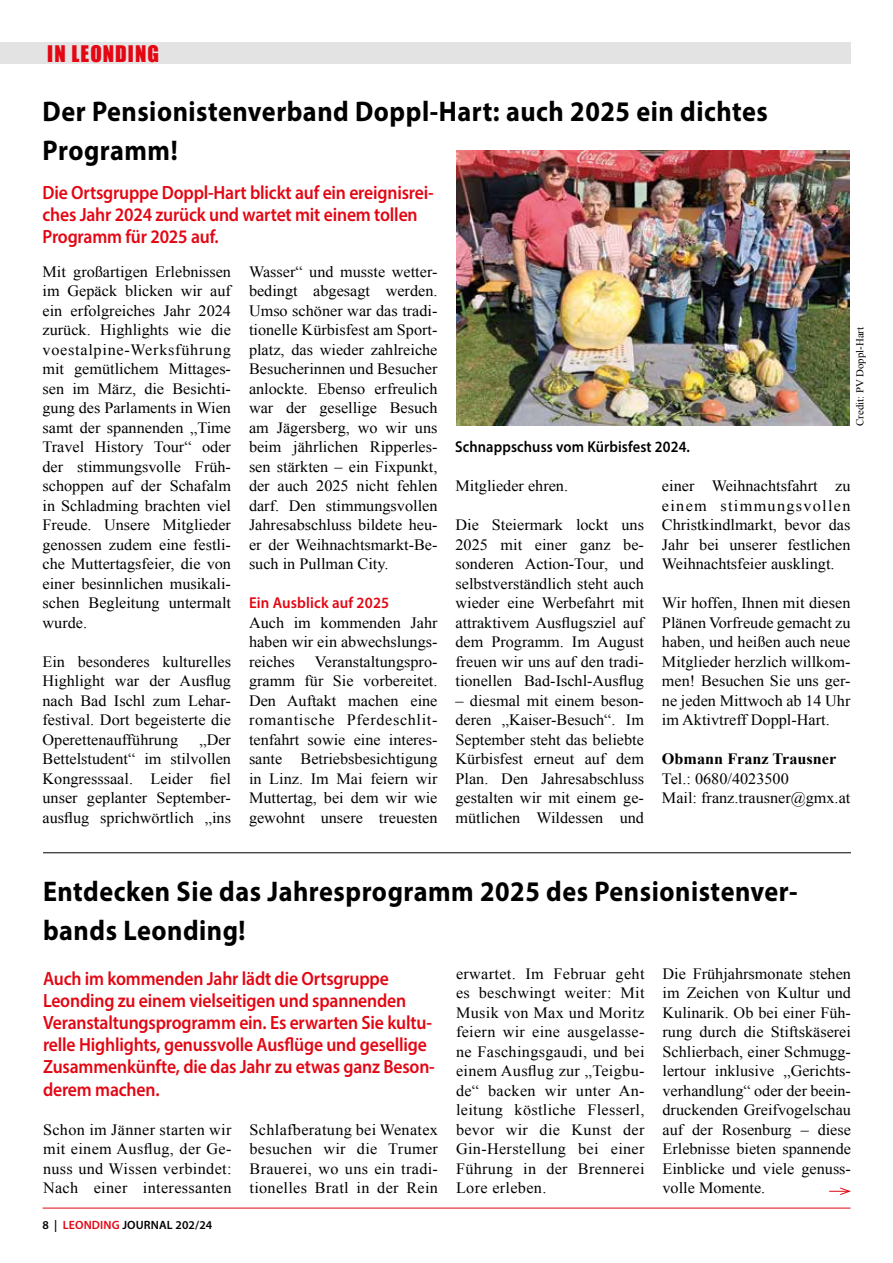
<style>
.page{position:relative;width:893px;height:1263px;background:#fff}
.page>*{position:absolute;margin:0;border:0;box-sizing:border-box;transform-origin:0 0}
.t1{font:700 28.5px/39px "Myriad Pro";letter-spacing:.02em;color:#000;scale:.92 1}
.t2{font:21px "Impact";letter-spacing:.05em;color:#e30613}
.t3{font:600 19.2px/22.2px "Myriad Pro";letter-spacing:-.01em;color:#e30613;scale:.92 1}
.t4{font:15.75px/19.5px "Times New Roman";color:#000;text-align:justify}
.t5{font:600 15.75px "Myriad Pro";letter-spacing:.01em;color:#000;scale:.92 1}
.t6{font:700 15.75px "Times New Roman";color:#000}
.t7{font:600 15.75px "Myriad Pro";letter-spacing:.01em;color:#e30613;scale:.95 1}
.t8{font:600 12px "Myriad Pro";letter-spacing:.01em;color:#000}
.t9{font:10.5px "Times New Roman";color:#000}
.s1{color:#e30613}
</style>
<div class="page">
<div style="left:0;top:43px;width:850px;height:21px;background:#e3e3e3"></div>
<hr style="left:43px;top:1208px;width:807px;height:1px;background:#e30613">
<img style="left:456px;top:151px;width:394px;height:275px">
<svg style="left:829px;top:1187px;width:22px;height:8px"></svg>
<hr style="left:43px;top:852px;width:808px;height:1px;background:#000">
<h2 class="t2" style="left:47px;top:37px;width:113px">IN LEONDING</h2>
<h1 class="t1" style="left:43px;top:90px;width:790px">Der Pensionistenverband Doppl-Hart: auch 2025 ein dichtes<br>Programm!</h1>
<p class="t3" style="left:43px;top:181px;width:427px">Die Ortsgruppe Doppl-Hart blickt auf ein ereignisrei&shy;ches Jahr 2024 zurück und wartet mit einem tollen<br>Programm für 2025 auf.</p>
<p class="t4" style="left:43px;top:261px;width:190px">Mit großartigen Erlebnissen im Gepäck blicken wir auf ein erfolgreiches Jahr 2024 zurück. Highlights wie die voestalpine-Werksführung mit gemütlichem Mittages&shy;sen im März, die Besichti&shy;gung des Parlaments in Wien samt der spannenden „Time Travel History Tour“ oder der stimmungsvolle Früh&shy;schoppen auf der Schafalm in Schladming brachten viel Freude. Unsere Mitglieder genossen zudem eine festli&shy;che Muttertagsfeier, die von einer besinnlichen musikali&shy;schen Begleitung untermalt wurde.</p>
<p class="t4" style="left:43px;top:651px;width:190px">Ein besonderes kulturelles Highlight war der Ausflug nach Bad Ischl zum Lehar&shy;festival. Dort begeisterte die Operettenaufführung</p>
<p class="t4" style="left:43px;top:729px;width:190px;text-indent:157px">„Der Bettelstudent“ im stilvollen Kongresssaal. Leider fiel unser geplanter September&shy;ausflug sprichwörtlich „ins</p>
<p class="t4" style="left:249px;top:261px;width:190px">Wasser“ und musste wetter&shy;bedingt abgesagt werden.<br>Umso schöner war das tradi&shy;tionelle Kürbisfest am Sport&shy;platz, das wieder zahlreiche Besucherinnen und Besucher anlockte. Ebenso erfreulich war der gesellige Besuch am Jägersberg, wo wir uns beim jährlichen Ripperles&shy;sen stärkten – ein Fixpunkt, der auch 2025 nicht fehlen darf. Den stimmungsvollen Jahresabschluss bildete heu&shy;er der Weihnachtsmarkt-Be&shy;such in Pullman City.</p>
<p class="t7" style="left:249px;top:593px;width:149px">Ein Ausblick auf 2025</p>
<p class="t4" style="left:249px;top:612px;width:190px">Auch im kommenden Jahr haben wir ein abwechslungs&shy;reiches</p>
<p class="t4" style="left:249px;top:651px;width:190px;text-indent:66px">Veranstaltungspro&shy;gramm für Sie vorbereitet.<br>Den Auftakt machen eine romantische Pferdeschlit&shy;tenfahrt sowie eine interes&shy;sante Betriebsbesichtigung in Linz. Im Mai feiern wir Muttertag, bei dem wir wie gewohnt unsere treuesten</p>
<p class="t5" style="left:455px;top:437px;width:257px">Schnappschuss vom Kürbisfest 2024.</p>
<p class="t9" style="left:853px;top:426px;width:100px;rotate:-90deg">Credit: PV Doppl-Hart</p>
<p class="t4" style="left:455px;top:476px;width:114px">Mitglieder ehren.</p>
<p class="t4" style="left:455px;top:515px;width:190px">Die Steiermark lockt uns 2025 mit einer ganz be&shy;sonderen Action-Tour, und selbstverständlich steht auch wieder eine Werbefahrt mit attraktivem Ausflugsziel auf dem Programm. Im August freuen wir uns auf den tradi&shy;tionellen Bad-Ischl-Ausflug</p>
<p class="t4" style="left:455px;top:690px;width:190px">– diesmal mit einem beson&shy;deren „Kaiser-Besuch“. Im September steht das beliebte Kürbisfest erneut auf dem Plan. Den Jahresabschluss gestalten wir mit einem ge&shy;mütlichen Wildessen und</p>
<p class="t4" style="left:662px;top:476px;width:190px">einer Weihnachtsfahrt zu einem stimmungsvollen Christkindlmarkt, bevor das Jahr bei unserer festlichen Weihnachtsfeier ausklingt.</p>
<p class="t4" style="left:662px;top:593px;width:190px">Wir hoffen, Ihnen mit diesen Plänen Vorfreude gemacht zu haben, und heißen auch neue Mitglieder herzlich willkom&shy;men! Besuchen Sie uns ger&shy;ne jeden Mittwoch ab 14 Uhr im Aktivtreff Doppl-Hart.</p>
<p class="t6" style="left:662px;top:748px;width:176px">Obmann Franz Trausner</p>
<p class="t4" style="left:662px;top:768px;width:190px">Tel.: 0680/4023500<br>Mail: franz.trausner@gmx.at</p>
<h1 class="t1" style="left:43px;top:870px;width:822px">Entdecken Sie das Jahresprogramm 2025 des Pensionistenver&shy;bands Leonding!</h1>
<p class="t3" style="left:43px;top:966px;width:427px">Auch im kommenden Jahr lädt die Ortsgruppe Leonding zu einem vielseitigen und spannenden Veranstaltungsprogramm ein. Es erwarten Sie kultu&shy;relle Highlights, genussvolle Ausflüge und gesellige Zusammenkünfte, die das Jahr zu etwas ganz Beson&shy;derem machen.</p>
<p class="t4" style="left:43px;top:1119px;width:190px">Schon im Jänner starten wir mit einem Ausflug, der Ge&shy;nuss und Wissen verbindet:<br>Nach einer interessanten</p>
<p class="t4" style="left:250px;top:1119px;width:190px">Schlafberatung bei Wenatex besuchen wir die Trumer Brauerei, wo uns ein tradi&shy;tionelles Bratl in der Rein</p>
<p class="t8" style="left:43px;top:1218px;width:171px">8 | <span class="s1">LEONDING</span> JOURNAL 202/24</p>
<p class="t4" style="left:456px;top:963px;width:190px">erwartet. Im Februar geht es beschwingt weiter: Mit Musik von Max und Moritz feiern wir eine ausgelasse&shy;ne Faschingsgaudi, und bei einem Ausflug zur „Teigbu&shy;de“ backen wir unter An&shy;leitung köstliche Flesserl, bevor wir die Kunst der Gin-Herstellung bei einer Führung in der Brennerei Lore erleben.</p>
<p class="t4" style="left:662px;top:963px;width:190px">Die Frühjahrsmonate stehen im Zeichen von Kultur und Kulinarik. Ob bei einer Füh&shy;rung durch die Stiftskäserei Schlierbach, einer Schmugg&shy;lertour inklusive „Gerichts&shy;verhandlung“ oder der beein&shy;druckenden Greifvogelschau auf der Rosenburg – diese Erlebnisse bieten spannende Einblicke und viele genuss&shy;volle Momente.</p>
</div>
